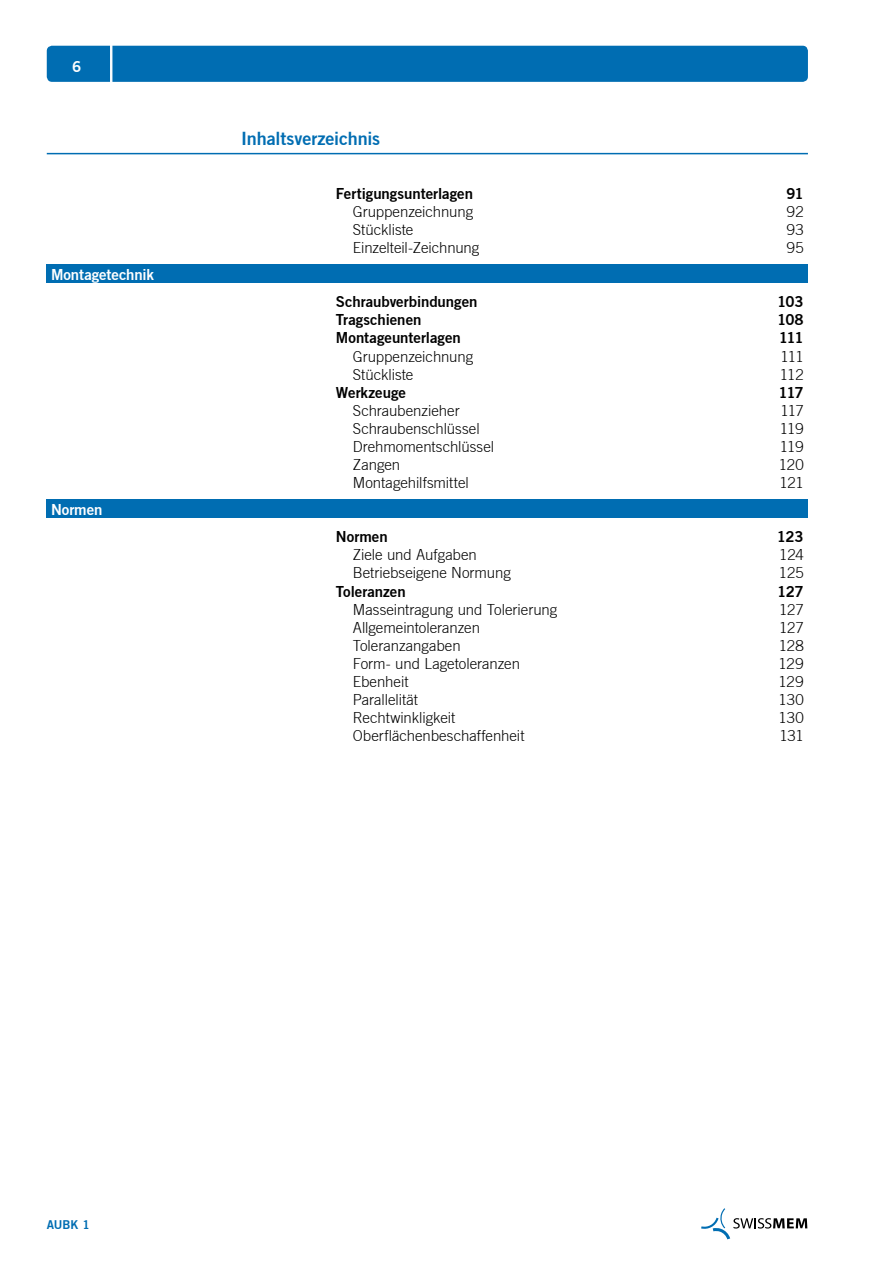
<style>
.page{position:relative;width:893px;height:1263px;background:#fff}
.page>*{position:absolute;margin:0;border:0;box-sizing:border-box;transform-origin:0 0}
.t1{font:18px "Trade Gothic Bold Two";letter-spacing:-.01em;color:#006db2}
.t2{font:300 15px "Trade Gothic";letter-spacing:-.005em;color:#000}
.t3{font:15px "Trade Gothic Bold Two";color:#000}
.t4{font:15px "Trade Gothic Bold Two";letter-spacing:-.005em;color:#fff}
.t5{font:12px "Trade Gothic Bold Two";color:#006db2}
</style>
<div class="page">
<div style="left:47px;top:46px;width:761px;height:36px;background:#006db2;border-radius:5px"></div>
<hr style="left:47px;top:153px;width:761px;height:1px;background:#006db2">
<hr style="left:110px;top:36px;width:2px;height:55px;background:#fff">
<svg style="left:701px;top:1208px;width:106px;height:31px"></svg>
<div style="left:47px;top:265px;width:761px;height:18px;background:#006db2"></div>
<div style="left:47px;top:500px;width:761px;height:18px;background:#006db2"></div>
<p class="t4" style="left:72px;top:58px;width:11px">6</p>
<p class="t4" style="left:51px;top:265px;width:104px">Montagetechnik</p>
<p class="t4" style="left:51px;top:500px;width:53px">Normen</p>
<p class="t1" style="left:241px;top:127px;width:140px">Inhaltsverzeichnis</p>
<p class="t3" style="left:336px;top:184px;width:139px">Fertigungsunterlagen</p>
<p class="t3" style="left:786px;top:184px;width:19px">91</p>
<p class="t2" style="left:353px;top:203px;width:122px">Gruppenzeichnung</p>
<p class="t2" style="left:787px;top:203px;width:18px">92</p>
<p class="t2" style="left:353px;top:221px;width:62px">Stückliste</p>
<p class="t2" style="left:787px;top:221px;width:18px">93</p>
<p class="t2" style="left:353px;top:239px;width:128px">Einzelteil-Zeichnung</p>
<p class="t2" style="left:787px;top:239px;width:18px">95</p>
<p class="t3" style="left:336px;top:293px;width:143px">Schraubverbindungen</p>
<p class="t3" style="left:777px;top:293px;width:28px">103</p>
<p class="t3" style="left:336px;top:311px;width:87px">Tragschienen</p>
<p class="t3" style="left:777px;top:311px;width:28px">108</p>
<p class="t3" style="left:336px;top:329px;width:126px">Montageunterlagen</p>
<p class="t3" style="left:779px;top:329px;width:27px">111</p>
<p class="t2" style="left:353px;top:347px;width:122px">Gruppenzeichnung</p>
<p class="t2" style="left:780px;top:347px;width:25px">111</p>
<p class="t2" style="left:353px;top:365px;width:62px">Stückliste</p>
<p class="t2" style="left:780px;top:365px;width:25px">112</p>
<p class="t3" style="left:336px;top:383px;width:72px">Werkzeuge</p>
<p class="t3" style="left:778px;top:383px;width:27px">117</p>
<p class="t2" style="left:353px;top:401px;width:108px">Schraubenzieher</p>
<p class="t2" style="left:780px;top:401px;width:25px">117</p>
<p class="t2" style="left:353px;top:420px;width:128px">Schraubenschlüssel</p>
<p class="t2" style="left:780px;top:420px;width:25px">119</p>
<p class="t2" style="left:353px;top:438px;width:143px">Drehmomentschlüssel</p>
<p class="t2" style="left:780px;top:438px;width:25px">119</p>
<p class="t2" style="left:353px;top:456px;width:49px">Zangen</p>
<p class="t2" style="left:779px;top:456px;width:27px">120</p>
<p class="t2" style="left:353px;top:474px;width:117px">Montagehilfsmittel</p>
<p class="t2" style="left:779px;top:474px;width:26px">121</p>
<p class="t3" style="left:336px;top:528px;width:53px">Normen</p>
<p class="t3" style="left:777px;top:528px;width:28px">123</p>
<p class="t2" style="left:353px;top:546px;width:126px">Ziele und Aufgaben</p>
<p class="t2" style="left:779px;top:546px;width:26px">124</p>
<p class="t2" style="left:353px;top:564px;width:160px">Betriebseigene Normung</p>
<p class="t2" style="left:779px;top:564px;width:26px">125</p>
<p class="t3" style="left:336px;top:582px;width:71px">Toleranzen</p>
<p class="t3" style="left:777px;top:582px;width:28px">127</p>
<p class="t2" style="left:353px;top:600px;width:206px">Masseintragung und Tolerierung</p>
<p class="t2" style="left:779px;top:600px;width:26px">127</p>
<p class="t2" style="left:353px;top:618px;width:129px">Allgemeintoleranzen</p>
<p class="t2" style="left:779px;top:618px;width:26px">127</p>
<p class="t2" style="left:353px;top:636px;width:109px">Toleranzangaben</p>
<p class="t2" style="left:779px;top:636px;width:26px">128</p>
<p class="t2" style="left:353px;top:654px;width:169px">Form- und Lagetoleranzen</p>
<p class="t2" style="left:778px;top:654px;width:27px">129</p>
<p class="t2" style="left:353px;top:673px;width:57px">Ebenheit</p>
<p class="t2" style="left:778px;top:673px;width:27px">129</p>
<p class="t2" style="left:353px;top:691px;width:67px">Parallelität</p>
<p class="t2" style="left:779px;top:691px;width:27px">130</p>
<p class="t2" style="left:353px;top:709px;width:104px">Rechtwinkligkeit</p>
<p class="t2" style="left:779px;top:709px;width:27px">130</p>
<p class="t2" style="left:353px;top:727px;width:173px">Oberflächenbeschaffenheit</p>
<p class="t2" style="left:779px;top:727px;width:26px">131</p>
<p class="t5" style="left:47px;top:1217px;width:45px">AUBK 1</p>
</div>
